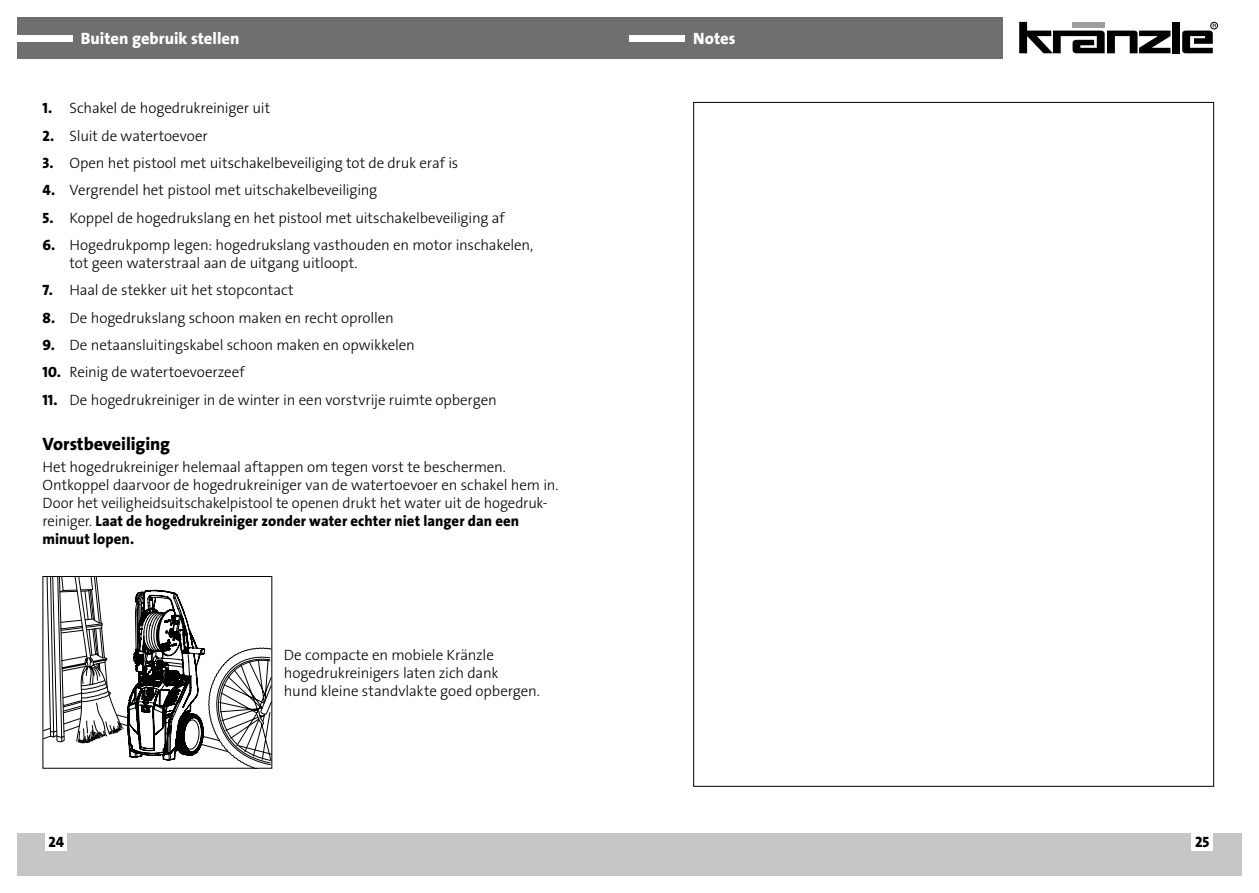
<style>
.page{position:relative;width:1259px;height:893px;background:#fff}
.page>*{position:absolute;margin:0;border:0;box-sizing:border-box;transform-origin:0 0}
.t1{font:18px "The Sans LP8 Ex Bld";letter-spacing:-.005em;color:#000}
.t2{font:16.5px "The Sans LP8 Ex Bld";color:#fff}
.t3{font:15px/18px "The Sans LP3 Lig";letter-spacing:-.01em;color:#000}
.t4{font:15px/18px "The Sans LP8 Ex Bld";letter-spacing:.005em;color:#000}
.s1{font-family:"The Sans LP8 Ex Bld"}
.s2{font-family:"The Sans LP3 Lig"}
</style>
<div class="page">
<div style="left:629px;top:833px;width:613px;height:43px;background:#c6c6c6"></div>
<div style="left:17px;top:833px;width:612px;height:43px;background:#c6c6c6"></div>
<div style="left:1191px;top:833px;width:22px;height:18px;background:#fff"></div>
<div style="left:46px;top:833px;width:21px;height:18px;background:#fff"></div>
<div style="left:17px;top:17px;width:985px;height:41px;background:#706f6f"></div>
<div style="left:17px;top:35px;width:55px;height:6px;background:#fff"></div>
<div style="left:629px;top:35px;width:56px;height:6px;background:#fff"></div>
<svg style="left:1019px;top:22px;width:151px;height:31px"></svg>
<div style="left:1172px;top:22px;width:7px;height:31px;background:#000"></div>
<div style="left:1210px;top:22px;width:7px;height:7px;border:1px solid #000;border-radius:50%"></div>
<svg style="left:1182px;top:24px;width:34px;height:29px"></svg>
<svg style="left:693px;top:102px;width:521px;height:685px"></svg>
<svg style="left:42px;top:576px;width:231px;height:193px"></svg>
<p class="t2" style="left:81px;top:28px;width:160px">Buiten gebruik stellen</p>
<p class="t3" style="left:43px;top:99px;width:229px"><span class="s1">1.</span> Schakel de hogedrukreiniger uit</p>
<p class="t3" style="left:43px;top:127px;width:167px"><span class="s1">2.</span> Sluit de watertoevoer</p>
<p class="t3" style="left:43px;top:154px;width:417px"><span class="s1">3.</span> Open het pistool met uitschakelbeveiliging tot de druk eraf is</p>
<p class="t3" style="left:43px;top:181px;width:336px"><span class="s1">4.</span> Vergrendel het pistool met uitschakelbeveiliging</p>
<p class="t3" style="left:43px;top:209px;width:463px"><span class="s1">5.</span> Koppel de hogedrukslang en het pistool met uitschakelbeveiliging af</p>
<p class="t3" style="left:70px;top:236px;width:465px;text-indent:-27px"><span class="s1">6.</span> Hogedrukpomp legen: hogedrukslang vasthouden en motor inschakelen, tot geen waterstraal aan de uitgang uitloopt.</p>
<p class="t3" style="left:43px;top:281px;width:253px"><span class="s1">7.</span> Haal de stekker uit het stopcontact</p>
<p class="t3" style="left:43px;top:309px;width:353px"><span class="s1">8.</span> De hogedrukslang schoon maken en recht oprollen</p>
<p class="t3" style="left:43px;top:336px;width:374px"><span class="s1">9.</span> De netaansluitingskabel schoon maken en opwikkelen</p>
<p class="t3" style="left:43px;top:363px;width:204px"><span class="s1">10.</span> Reinig de watertoevoerzeef</p>
<p class="t3" style="left:43px;top:391px;width:456px"><span class="s1">11.</span> De hogedrukreiniger in de winter in een vorstvrije ruimte opbergen</p>
<p class="t1" style="left:43px;top:432px;width:129px">Vorstbeveiliging</p>
<p class="t3" style="left:43px;top:458px;width:517px">Het hogedrukreiniger helemaal aftappen om tegen vorst te beschermen.<br>Ontkoppel daarvoor de hogedrukreiniger van de watertoevoer en schakel hem in.<br>Door het veiligheidsuitschakelpistool te openen drukt het water uit de hogedruk-</p>
<p class="t4" style="left:43px;top:512px;width:478px"><span class="s2">reiniger.</span> Laat de hogedrukreiniger zonder water echter niet langer dan een minuut lopen.</p>
<p class="t3" style="left:284px;top:646px;width:257px">De compacte en mobiele Kränzle hogedrukreinigers laten zich dank<br>hund kleine standvlakte goed opbergen.</p>
<p class="t2" style="left:693px;top:28px;width:44px">Notes</p>
<p class="t4" style="left:49px;top:833px;width:17px">24</p>
<p class="t4" style="left:1195px;top:833px;width:16px">25</p>
</div>
